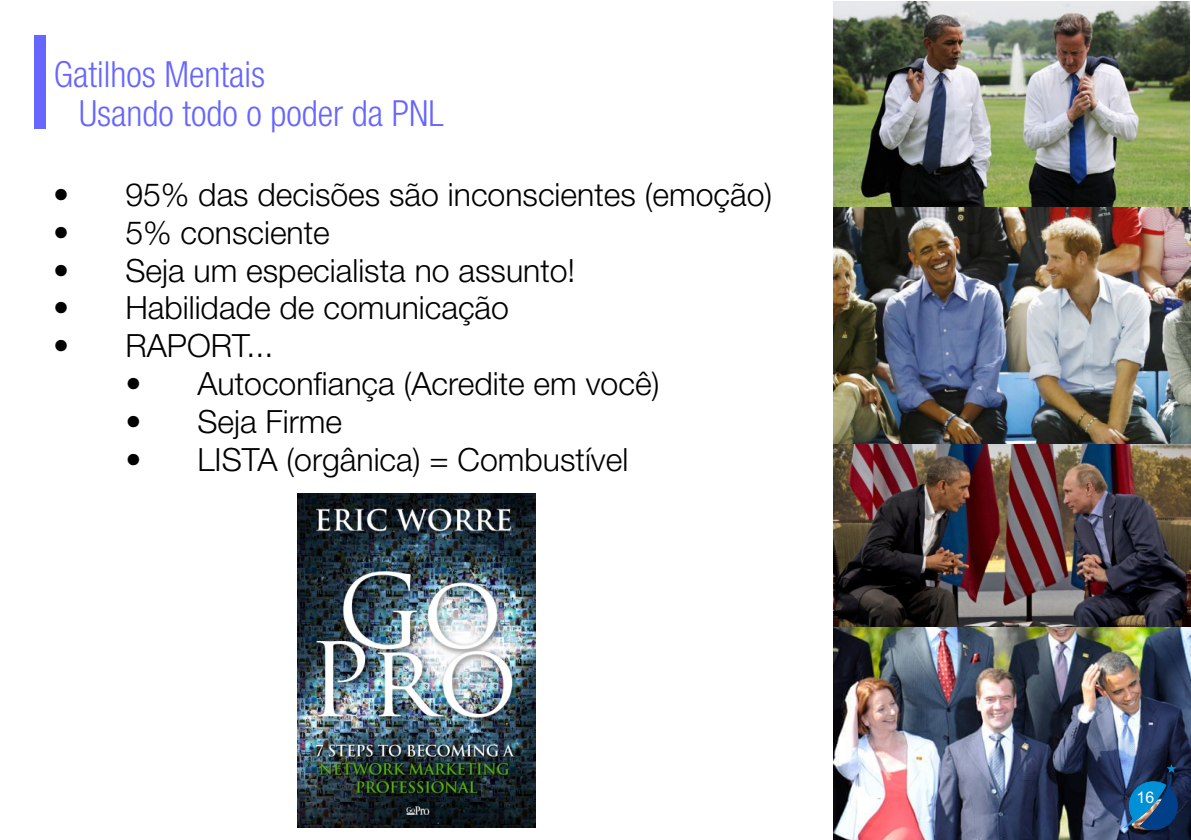
<style>
.page{position:relative;width:1191px;height:840px;background:#fff}
.page>*{position:absolute;margin:0;border:0;box-sizing:border-box;transform-origin:0 0}
.t1{font:300 condensed 36px/39px "Helvetica Neue LT Std";color:#66f}
.t2{font:300 32px "Helvetica Neue";color:#000}
.t3{font:16px "Arial";color:#fff}
</style>
<div class="page">
<img style="left:834px;top:444px;width:357px;height:395px">
<div style="left:35px;top:35px;width:11px;height:93px;background:#66f"></div>
<svg style="left:1123px;top:763px;width:54px;height:66px;background:#1e5687"></svg>
<img style="left:297px;top:493px;width:238px;height:334px">
<img style="left:834px;top:1px;width:355px;height:206px">
<img style="left:833px;top:207px;width:357px;height:254px">
<p class="t1" style="left:79px;top:55px;width:366px;text-indent:-25px">Gatilhos Mentais<br>Usando todo o poder da PNL</p>
<p class="t2" style="left:53px;top:176px;width:720px">• 95% das decisões são inconscientes (emoção)</p>
<p class="t2" style="left:53px;top:214px;width:278px">• 5% consciente</p>
<p class="t2" style="left:53px;top:251px;width:523px">• Seja um especialista no assunto!</p>
<p class="t2" style="left:53px;top:289px;width:457px">• Habilidade de comunicação</p>
<p class="t2" style="left:53px;top:327px;width:221px">• RAPORT...</p>
<p class="t2" style="left:125px;top:365px;width:535px">• Autoconfiança (Acredite em você)</p>
<p class="t2" style="left:125px;top:402px;width:218px">• Seja Firme</p>
<p class="t2" style="left:125px;top:440px;width:504px">• LISTA (orgânica) = Combustível</p>
<p class="t3" style="left:1136px;top:787px;width:19px">0716</p>
</div>
